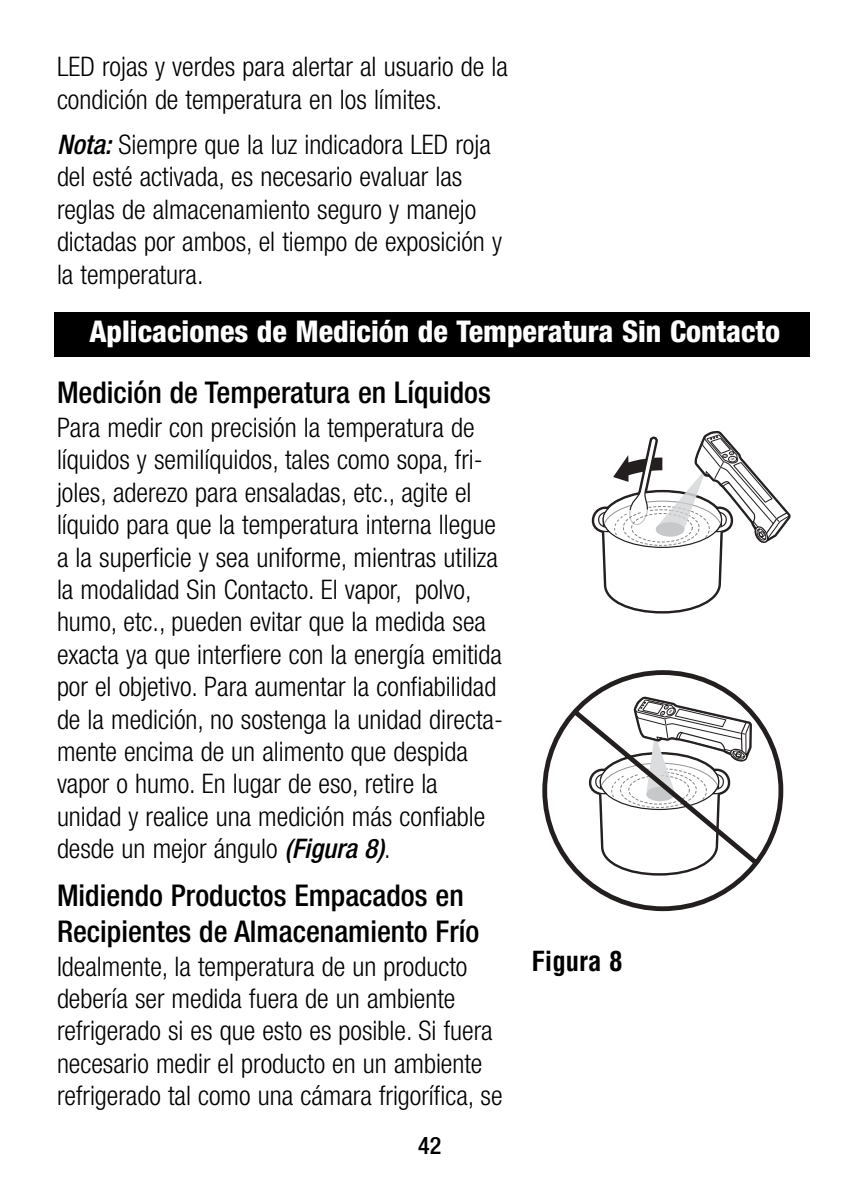
<style>
.page{position:relative;width:864px;height:1188px;background:#fff}
.page>*{position:absolute;margin:0;border:0;box-sizing:border-box;transform-origin:0 0}
.t1{font:500 condensed 30px/36px "Helvetica Neue";color:#000}
.t2{font:800 condensed 30px "Helvetica Neue";color:#fff}
.t3{font:300 condensed 27px/32.4px "Helvetica Neue";color:#000}
.t4{font:700 condensed 27px "Helvetica";color:#000}
.t5{font:500 condensed 24px "Helvetica Neue";color:#000}
.s1{font-weight:500;font-style:italic}
</style>
<div class="page">
<svg style="left:591px;top:457px;width:198px;height:151px"></svg>
<svg style="left:627px;top:356px;width:130px;height:254px"></svg>
<svg style="left:631px;top:356px;width:123px;height:258px"></svg>
<svg style="left:542px;top:670px;width:242px;height:241px"></svg>
<div style="left:54px;top:312px;width:756px;height:44px;background:#000"></div>
<p class="t3" style="left:57px;top:53px;width:452px">LED rojas y verdes para alertar al usuario de la condición de temperatura en los límites.</p>
<p class="t3" style="left:57px;top:131px;width:447px"><span class="s1">Nota:</span> Siempre que la luz indicadora LED roja del esté activada, es necesario evaluar las reglas de almacenamiento seguro y manejo dictadas por ambos, el tiempo de exposición y la temperatura.</p>
<p class="t2" style="left:89px;top:321px;width:692px">Aplicaciones de Medición de Temperatura Sin Contacto</p>
<p class="t1" style="left:57px;top:377px;width:435px">Medición de Temperatura en Líquidos</p>
<p class="t3" style="left:57px;top:414px;width:447px">Para medir con precisión la temperatura de líquidos y semilíquidos, tales como sopa, fri&shy;joles, aderezo para ensaladas, etc., agite el líquido para que la temperatura interna llegue a la superficie y sea uniforme, mientras utiliza la modalidad Sin Contacto. El vapor, polvo, humo, etc., pueden evitar que la medida sea exacta ya que interfiere con la energía emitida por el objetivo. Para aumentar la confiabilidad de la medición, no sostenga la unidad directa&shy;mente encima de un alimento que despida vapor o humo. En lugar de eso, retire la unidad y realice una medición más confiable desde un mejor ángulo <span class="s1">(Figura 8)</span>.</p>
<p class="t1" style="left:57px;top:880px;width:424px">Midiendo Productos Empacados en<br>Recipientes de Almacenamiento Frío</p>
<p class="t3" style="left:57px;top:952px;width:447px">Idealmente, la temperatura de un producto debería ser medida fuera de un ambiente refrigerado si es que esto es posible. Si fuera necesario medir el producto en un ambiente refrigerado tal como una cámara frigorífica, se</p>
<p class="t5" style="left:418px;top:1137px;width:25px">42</p>
<p class="t4" style="left:531px;top:950px;width:93px">Figura 8</p>
</div>
